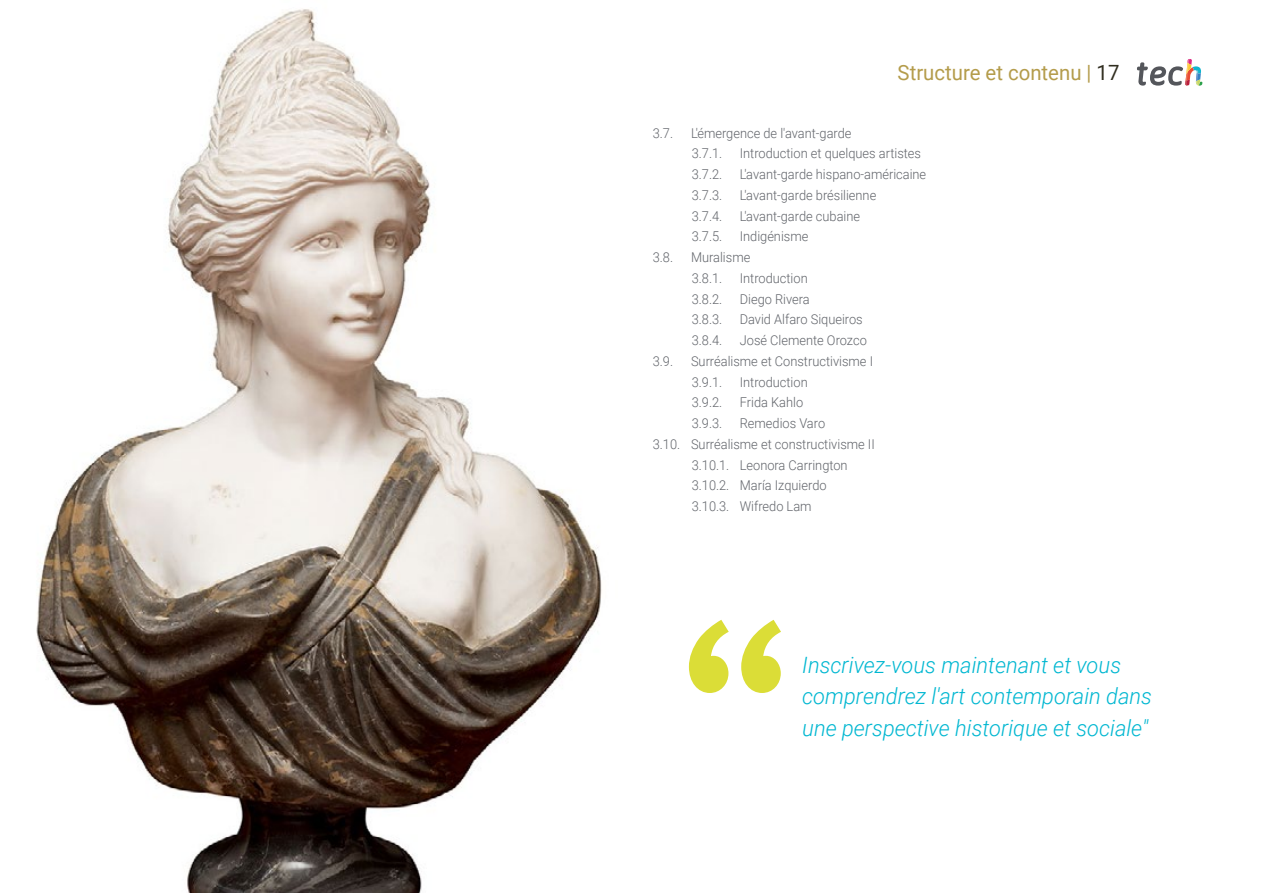
<style>
.page{position:relative;width:1263px;height:893px;background:#fff}
.page>*{position:absolute;margin:0;border:0;box-sizing:border-box;transform-origin:0 0}
.t1{font:italic 300 22.5px/31.5px "Roboto";color:#00b7d1}
.t2{font:21px "Roboto";color:#b49c4b}
.t3{font:300 13.5px/20.7px "Roboto";color:#61646a;scale:.95 1}
.s1{color:#312e20}
</style>
<div class="page">
<img style="left:36px;top:9px;width:566px;height:884px">
<svg style="left:689px;top:620px;width:92px;height:73px"></svg>
<svg style="left:1137px;top:59px;width:65px;height:27px"></svg>
<h2 class="t2" style="left:898px;top:57px;width:223px">Structure et contenu | <span class="s1">17</span></h2>
<p class="t3" style="left:653px;top:122px;width:23px">3.7.</p>
<p class="t3" style="left:691px;top:122px;width:170px">L'émergence de l'avant-garde<br>3.7.1.</p>
<p class="t3" style="left:740px;top:143px;width:192px">Introduction et quelques artistes</p>
<p class="t3" style="left:692px;top:164px;width:34px">3.7.2.</p>
<p class="t3" style="left:740px;top:164px;width:198px">L'avant-garde hispano-américaine</p>
<p class="t3" style="left:692px;top:184px;width:34px">3.7.3.</p>
<p class="t3" style="left:740px;top:184px;width:145px">L'avant-garde brésilienne</p>
<p class="t3" style="left:692px;top:205px;width:34px">3.7.4.</p>
<p class="t3" style="left:740px;top:205px;width:128px">L'avant-garde cubaine</p>
<p class="t3" style="left:692px;top:226px;width:34px">3.7.5.</p>
<p class="t3" style="left:740px;top:226px;width:74px">Indigénisme</p>
<p class="t3" style="left:653px;top:247px;width:23px">3.8.</p>
<p class="t3" style="left:691px;top:247px;width:64px">Muralisme<br>3.8.1.</p>
<p class="t3" style="left:740px;top:267px;width:73px">Introduction</p>
<p class="t3" style="left:692px;top:288px;width:34px">3.8.2.</p>
<p class="t3" style="left:740px;top:288px;width:75px">Diego Rivera</p>
<p class="t3" style="left:692px;top:309px;width:34px">3.8.3.</p>
<p class="t3" style="left:740px;top:309px;width:131px">David Alfaro Siqueiros</p>
<p class="t3" style="left:692px;top:330px;width:34px">3.8.4.</p>
<p class="t3" style="left:740px;top:330px;width:135px">José Clemente Orozco</p>
<p class="t3" style="left:653px;top:350px;width:23px">3.9.</p>
<p class="t3" style="left:691px;top:350px;width:193px">Surréalisme et Constructivisme I<br>3.9.1.</p>
<p class="t3" style="left:740px;top:371px;width:73px">Introduction</p>
<p class="t3" style="left:692px;top:392px;width:34px">3.9.2.</p>
<p class="t3" style="left:740px;top:392px;width:68px">Frida Kahlo</p>
<p class="t3" style="left:692px;top:413px;width:34px">3.9.3.</p>
<p class="t3" style="left:740px;top:413px;width:91px">Remedios Varo</p>
<p class="t3" style="left:653px;top:433px;width:235px">3.10. Surréalisme et constructivisme II</p>
<p class="t3" style="left:692px;top:454px;width:166px">3.10.1. Leonora Carrington</p>
<p class="t3" style="left:692px;top:475px;width:143px">3.10.2. María Izquierdo</p>
<p class="t3" style="left:692px;top:496px;width:128px">3.10.3. Wifredo Lam</p>
<h1 class="t1" style="left:802px;top:648px;width:351px">Inscrivez-vous maintenant et vous comprendrez l'art contemporain dans une perspective historique et sociale"</h1>
</div>
